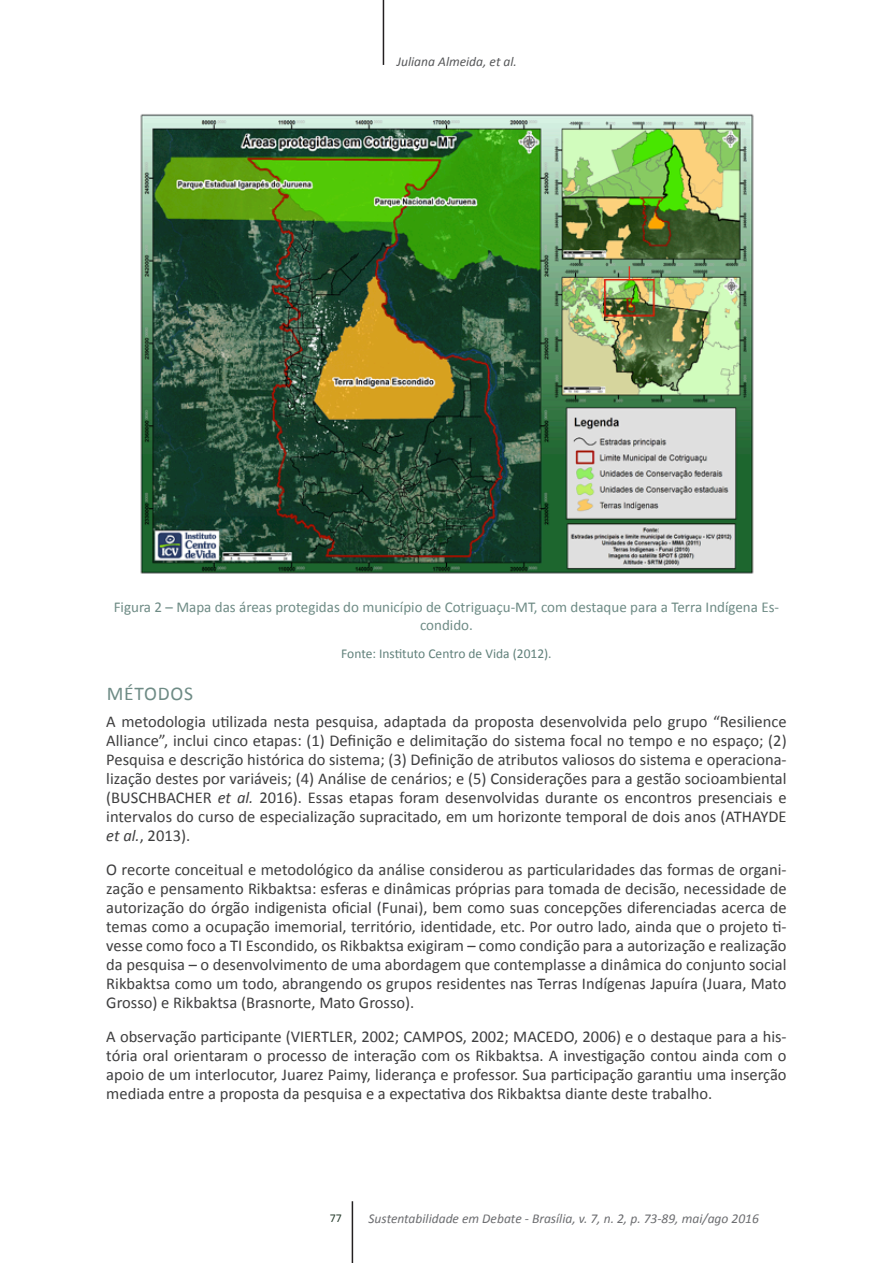
<style>
.page{position:relative;width:893px;height:1263px;background:#fff}
.page>*{position:absolute;margin:0;border:0;box-sizing:border-box;transform-origin:0 0}
.Título_3{font:19.5px "Calibri";letter-spacing:.04em;color:#6e8b85}
.t1{font:16.5px/19px "Calibri";color:#3e3e3f;text-align:justify}
.Figura-titulo{font:15px/17.2px "Calibri";color:#6e8b85;text-align:center}
.Legenda_de_Figura{font:italic 13.5px "Calibri";color:#6c6d70}
.Legenda_de_Figura-2{font:13.5px "Calibri";color:#61817b}
.Legenda_de_Figura-3{font:italic 13.5px "Calibri";color:#57585a}
.t2{font:12px "Calibri";color:#2b4031}
.s1{font-style:italic}
</style>
<div class="page">
<hr style="left:383px;top:0;width:1px;height:65px;background:#231f20">
<hr style="left:352px;top:1201px;width:1px;height:62px;background:#231f20">
<img style="left:140px;top:114px;width:614px;height:460px">
<p class="Legenda_de_Figura-3" style="left:397px;top:52px;width:122px">Juliana Almeida, et al.</p>
<p class="Figura-titulo" style="left:114px;top:599px;width:667px">Figura 2 – Mapa das áreas protegidas do município de Cotriguaçu-MT, com destaque para a Terra Indígena Es&shy;condido.</p>
<p class="Legenda_de_Figura-2" style="left:341px;top:645px;width:212px">Fonte: Instituto Centro de Vida (2012).</p>
<p class="Título_3" style="left:107px;top:681px;width:88px">MÉTODOS</p>
<p class="t1" style="left:106px;top:712px;width:682px">A metodologia utilizada nesta pesquisa, adaptada da proposta desenvolvida pelo grupo “Resilience Alliance”, inclui cinco etapas: (1) Definição e delimitação do sistema focal no tempo e no espaço; (2)<br>Pesquisa e descrição histórica do sistema; (3) Definição de atributos valiosos do sistema e operaciona&shy;lização destes por variáveis; (4) Análise de cenários; e (5) Considerações para a gestão socioambiental (BUSCHBACHER <span class="s1">et al.</span> 2016). Essas etapas foram desenvolvidas durante os encontros presenciais e intervalos do curso de especialização supracitado, em um horizonte temporal de dois anos (ATHAYDE <span class="s1">et al.</span>, 2013).</p>
<p class="t1" style="left:106px;top:860px;width:682px">O recorte conceitual e metodológico da análise considerou as particularidades das formas de organi&shy;zação e pensamento Rikbaktsa: esferas e dinâmicas próprias para tomada de decisão, necessidade de autorização do órgão indigenista oficial (Funai), bem como suas concepções diferenciadas acerca de temas como a ocupação imemorial, território, identidade, etc. Por outro lado, ainda que o projeto ti&shy;vesse como foco a TI Escondido, os Rikbaktsa exigiram – como condição para a autorização e realização da pesquisa – o desenvolvimento de uma abordagem que contemplasse a dinâmica do conjunto social Rikbaktsa como um todo, abrangendo os grupos residentes nas Terras Indígenas Japuíra (Juara, Mato Grosso) e Rikbaktsa (Brasnorte, Mato Grosso).</p>
<p class="t1" style="left:106px;top:1027px;width:682px">A observação participante (VIERTLER, 2002; CAMPOS, 2002; MACEDO, 2006) e o destaque para a his&shy;tória oral orientaram o processo de interação com os Rikbaktsa. A investigação contou ainda com o apoio de um interlocutor, Juarez Paimy, liderança e professor. Sua participação garantiu uma inserção mediada entre a proposta da pesquisa e a expectativa dos Rikbaktsa diante deste trabalho.</p>
<p class="t2" style="left:330px;top:1210px;width:14px">77</p>
<p class="Legenda_de_Figura" style="left:369px;top:1210px;width:392px">Sustentabilidade em Debate - Brasília, v. 7, n. 2, p. 73-89, mai/ago 2016</p>
</div>
